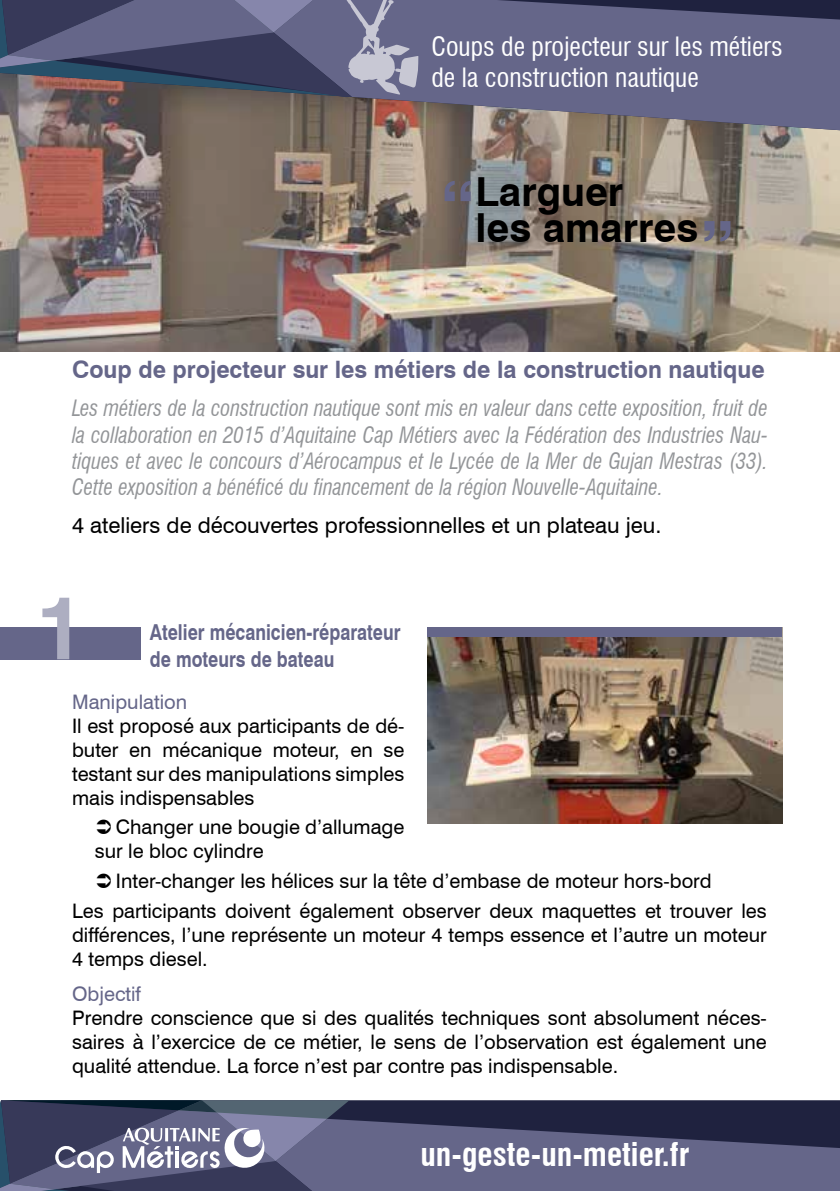
<style>
.page{position:relative;width:840px;height:1191px;background:#fff}
.page>*{position:absolute;margin:0;border:0;box-sizing:border-box;transform-origin:0 0}
.t1{font:700 88px "Swiss 721 BT";color:#adaec1}
.t2{font:700 74px "Swiss 721 BT";color:#656689}
.t3{font:700 40px/36px "Swiss 721 BT";color:#000}
.t4{font:700 condensed 32px "Swiss 721 BT";color:#fff}
.t5{font:condensed 26px/31.2px "Swiss 721 BT";color:#fff}
.t6{font:700 24px "Swiss 721 BT";color:#656689}
.t7{font:italic condensed 22px/26.4px "Swiss 721 BT";color:#939598;text-align:justify;scale:.93 1}
.t8{font:22px "Swiss 721 BT";color:#000}
.t9{font:700 22px/26.4px "Swiss 721 BT";color:#656689;scale:.81 1}
.t10{font:20px/24px "Swiss 721 BT";color:#000;text-align:justify}
.t11{font:20px "Swiss 721 BT";color:#656689}
</style>
<div class="page">
<img style="left:0;top:130px;width:839px;height:221px">
<svg style="left:0;top:97px;width:273px;height:33px;background:#716561"></svg>
<svg style="left:273px;top:0;width:566px;height:130px;background:#66647e"></svg>
<div style="left:0;top:627px;width:141px;height:32px;background:#656689"></div>
<img style="left:427px;top:636px;width:354px;height:187px">
<div style="left:427px;top:627px;width:354px;height:9px;background:#656689"></div>
<div style="left:349px;top:1100px;width:490px;height:18px;background:#1f223f"></div>
<svg style="left:349px;top:1118px;width:490px;height:73px;background:#555778"></svg>
<svg style="left:0;top:0;width:419px;height:97px;background:#5a5c78"></svg>
<svg style="left:0;top:1100px;width:349px;height:91px;background:#5e627e"></svg>
<h3 class="t5" style="left:431px;top:31px;width:352px">Coups de projecteur sur les métiers de la construction nautique</h3>
<h3 class="t3" style="left:475px;top:173px;width:224px">Larguer<br>les amarres</h3>
<h2 class="t2" style="left:441px;top:164px;width:34px">“</h2>
<h2 class="t2" style="left:700px;top:203px;width:34px">”</h2>
<p class="t6" style="left:72px;top:355px;width:693px">Coup de projecteur sur les métiers de la construction nautique</p>
<p class="t7" style="left:72px;top:395px;width:749px">Les métiers de la construction nautique sont mis en valeur dans cette exposition, fruit de la collaboration en 2015 d’Aquitaine Cap Métiers avec la Fédération des Industries Nau&shy;tiques et avec le concours d’Aérocampus et le Lycée de la Mer de Gujan Mestras (33).<br>Cette exposition a bénéficé du financement de la région Nouvelle-Aquitaine.</p>
<p class="t8" style="left:72px;top:512px;width:590px">4 ateliers de découvertes professionnelles et un plateau jeu.</p>
<h1 class="t1" style="left:35px;top:574px;width:51px">1</h1>
<p class="t9" style="left:150px;top:619px;width:311px">Atelier mécanicien-réparateur de moteurs de bateau</p>
<p class="t11" style="left:72px;top:689px;width:116px">Manipulation</p>
<p class="t10" style="left:72px;top:713px;width:334px">Il est proposé aux participants de dé&shy;buter en mécanique moteur, en se testant sur des manipulations simples mais indispensables</p>
<p class="t10" style="left:95px;top:815px;width:311px;text-indent:21px">Changer une bougie d’allumage sur le bloc cylindre</p>
<p class="t10" style="left:72px;top:866px;width:696px;line-height:29.6px;text-align:center">Inter-changer les hélices sur la tête d’embase de moteur hors-bord<br>Les participants doivent également observer deux maquettes et trouver les</p>
<p class="t10" style="left:72px;top:922px;width:696px">différences, l’une représente un moteur 4 temps essence et l’autre un moteur<br>4 temps diesel.</p>
<p class="t11" style="left:72px;top:981px;width:70px">Objectif</p>
<p class="t10" style="left:72px;top:1005px;width:696px">Prendre conscience que si des qualités techniques sont absolument néces&shy;saires à l’exercice de ce métier, le sens de l’observation est également une qualité attendue. La force n’est par contre pas indispensable.</p>
<h3 class="t4" style="left:420px;top:1135px;width:270px">un-geste-un-metier.fr</h3>
</div>
